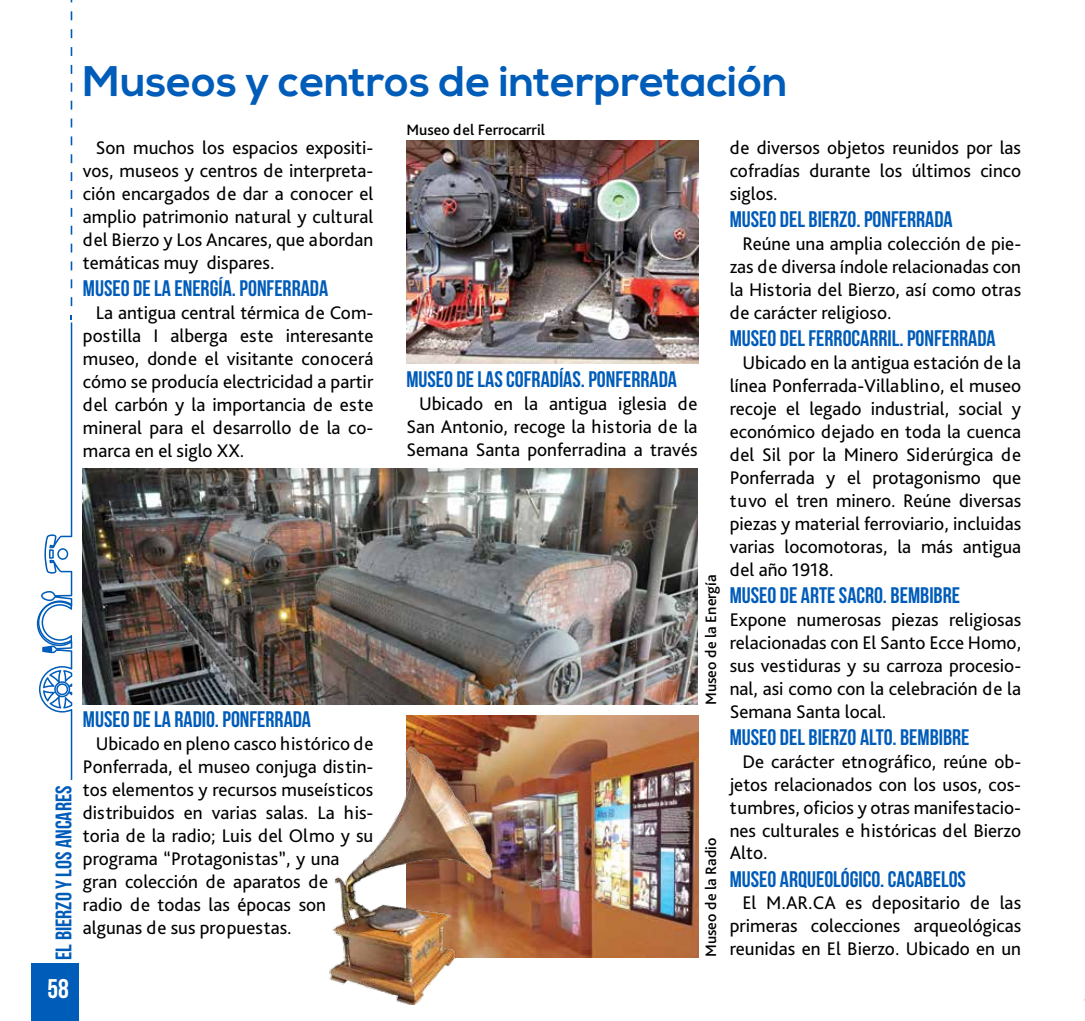
<style>
.page{position:relative;width:1085px;height:1021px;background:#fff}
.page>*{position:absolute;margin:0;border:0;box-sizing:border-box;transform-origin:0 0}
.t1{font:700 42.75px "Nexa";color:#005cb9}
.t2{font:27px "Bebas Neue";color:#fff}
.t3{font:22.5px "Bebas Neue";color:#005cb9}
.t4{font:19.12px/22.9px "Bliss Pro";color:#000;text-align:justify}
.t5{font:500 15.75px "Bliss Pro";color:#000}
</style>
<div class="page">
<div style="left:31px;top:963px;width:47px;height:57px;background:#005cb9"></div>
<svg style="left:37px;top:315px;width:35px;height:465px"></svg>
<img style="left:406px;top:715px;width:292px;height:242px">
<img style="left:329px;top:738px;width:174px;height:266px">
<img style="left:83px;top:469px;width:614px;height:236px">
<img style="left:406px;top:141px;width:292px;height:222px">
<p class="t3" style="left:51px;top:959px;width:176px;rotate:-90deg">EL BIERZO Y LOS ANCARES</p>
<h2 class="t2" style="left:47px;top:973px;width:23px">58</h2>
<h1 class="t1" style="left:83px;top:56px;width:706px">Museos y centros de interpretación</h1>
<p class="t4" style="left:83px;top:136px;width:292px;text-indent:13px">Son muchos los espacios expositi&shy;vos, museos y centros de interpreta&shy;ción encargados de dar a conocer el amplio patrimonio natural y cultural del Bierzo y Los Ancares, que abordan temáticas muy dispares.</p>
<p class="t3" style="left:83px;top:276px;width:247px">MUSEO DE LA ENERGÍA. PONFERRADA</p>
<p class="t4" style="left:83px;top:301px;width:292px;text-indent:13px">La antigua central térmica de Com&shy;postilla I alberga este interesante museo, donde el visitante conocerá cómo se producía electricidad a partir del carbón y la importancia de este mineral para el desarrollo de la co&shy;marca en el siglo XX.</p>
<p class="t5" style="left:406px;top:120px;width:140px">Museo del Ferrocarril</p>
<p class="t4" style="left:729px;top:136px;width:293px">de diversos objetos reunidos por las cofradías durante los últimos cinco siglos.</p>
<p class="t3" style="left:729px;top:207px;width:224px">MUSEO DEL BIERZO. PONFERRADA</p>
<p class="t4" style="left:729px;top:232px;width:293px;text-indent:13px">Reúne una amplia colección de pie&shy;zas de diversa índole relacionadas con la Historia del Bierzo, así como otras de carácter religioso.</p>
<p class="t3" style="left:729px;top:326px;width:267px">MUSEO DEL FERROCARRIL. PONFERRADA</p>
<p class="t4" style="left:729px;top:351px;width:293px;text-indent:13px">Ubicado en la antigua estación de la línea Ponferrada-Villablino, el museo recoje el legado industrial, social y económico dejado en toda la cuenca del Sil por la Minero Siderúrgica de Ponferrada y el protagonismo que tuvo el tren minero. Reúne diversas piezas y material ferroviario, incluidas varias locomotoras, la más antigua del año 1918.</p>
<p class="t3" style="left:729px;top:582px;width:232px">MUSEO DE ARTE SACRO. BEMBIBRE</p>
<p class="t4" style="left:729px;top:607px;width:293px">Expone numerosas piezas religiosas relacionadas con El Santo Ecce Homo, sus vestiduras y su carroza procesio&shy;nal, asi como con la celebración de la Semana Santa local.</p>
<p class="t3" style="left:729px;top:724px;width:241px">MUSEO DEL BIERZO ALTO. BEMBIBRE</p>
<p class="t4" style="left:729px;top:749px;width:293px;text-indent:13px">De carácter etnográfico, reúne ob&shy;jetos relacionados con los usos, cos&shy;tumbres, oficios y otras manifestacio&shy;nes culturales e históricas del Bierzo Alto.</p>
<p class="t3" style="left:729px;top:866px;width:238px">MUSEO ARQUEOLÓGICO. CACABELOS</p>
<p class="t4" style="left:729px;top:891px;width:293px;text-indent:13px">El M.AR.CA es depositario de las primeras colecciones arqueológicas reunidas en El Bierzo. Ubicado en un</p>
<p class="t3" style="left:406px;top:367px;width:272px">MUSEO DE LAS COFRADÍAS. PONFERRADA</p>
<p class="t4" style="left:406px;top:392px;width:293px;text-indent:13px">Ubicado en la antigua iglesia de San Antonio, recoge la historia de la Semana Santa ponferradina a través</p>
<p class="t5" style="left:701px;top:705px;width:132px;rotate:-90deg">Museo de la Energía</p>
<p class="t3" style="left:83px;top:707px;width:230px">MUSEO DE LA RADIO. PONFERRADA</p>
<p class="t4" style="left:83px;top:731px;width:292px;text-align:left;text-indent:13px">Ubicado en pleno casco histórico de Ponferrada, el museo conjuga distin&shy;tos elementos y recursos museísticos distribuidos en varias salas. La his&shy;toria de la radio; Luis del Olmo y su programa “Protagonistas”, y una gran colección de aparatos de<br>radio de todas las épocas son algunas de sus propuestas.</p>
<p class="t5" style="left:701px;top:957px;width:121px;rotate:-90deg">Museo de la Radio</p>
</div>
